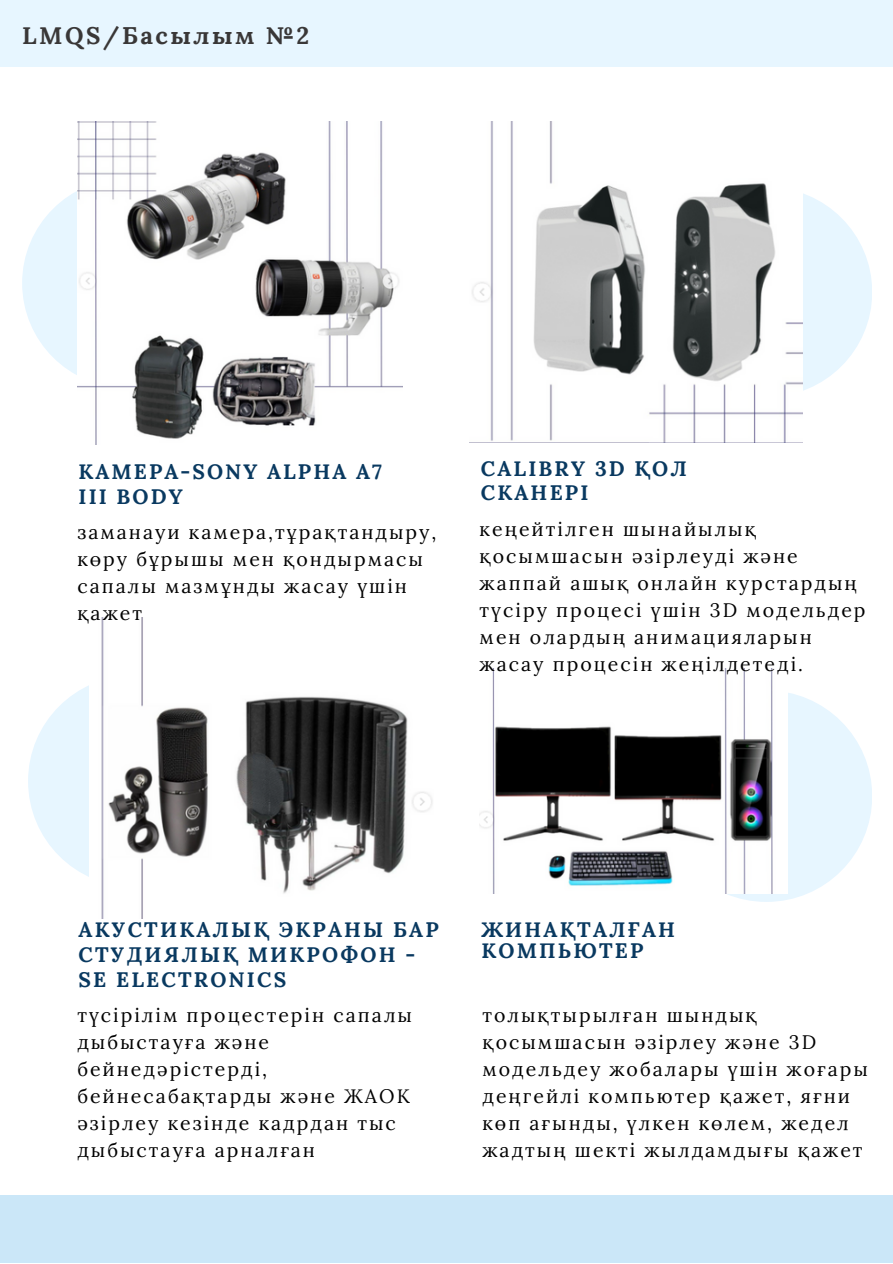
<style>
.page{position:relative;width:893px;height:1264px;background:#fff}
.page>*{position:absolute;margin:0;border:0;box-sizing:border-box;transform-origin:0 0}
.t1{font:700 24px "Lora";letter-spacing:.105em;color:#393737}
.t2{font:700 20.85px/24.8px "Lora";letter-spacing:.105em;color:#093960}
.t3{font:19.5px/27px "Lora";letter-spacing:.105em;color:#000}
</style>
<div class="page">
<div style="left:22px;top:178px;width:210px;height:210px;background:#e7f6ff;border-radius:50%"></div>
<div style="left:0;top:1195px;width:892px;height:67px;background:#cbe7f8"></div>
<div style="left:0;top:0;width:892px;height:67px;background:#e7f6ff"></div>
<div style="left:662px;top:187px;width:210px;height:210px;background:#e7f6ff;border-radius:50%"></div>
<img style="left:472px;top:122px;width:330px;height:320px">
<div style="left:28px;top:675px;width:211px;height:211px;background:#e7f6ff;border-radius:50%"></div>
<div style="left:660px;top:690px;width:212px;height:211px;background:#e7f6ff;border-radius:50%"></div>
<img style="left:77px;top:122px;width:325px;height:322px">
<img style="left:89px;top:617px;width:344px;height:301px">
<img style="left:479px;top:668px;width:308px;height:225px">
<p class="t1" style="left:22px;top:20px;width:288px">LMQS/Басылым №2</p>
<p class="t2" style="left:78px;top:459px;width:305px">КАМЕРА-SONY ALPHA A7<br>III BODY</p>
<p class="t3" style="left:77px;top:518px;width:360px">заманауи камера,тұрақтандыру, көру бұрышы мен қондырмасы сапалы мазмұнды жасау үшін қажет</p>
<p class="t2" style="left:480px;top:455px;width:208px">CALIBRY 3D ҚОЛ<br>СКАНЕРІ</p>
<p class="t3" style="left:479px;top:515px;width:387px">кеңейтілген шынайылық қосымшасын әзірлеуді және жаппай ашық онлайн курстардың түсіру процесі үшін 3D модельдер мен олардың анимацияларын жасау процесін жеңілдетеді.</p>
<p class="t2" style="left:78px;top:917px;width:362px">АКУСТИКАЛЫҚ ЭКРАНЫ БАР<br>СТУДИЯЛЫҚ МИКРОФОН -<br>SE ELECTRONICS</p>
<p class="t3" style="left:77px;top:1001px;width:336px">түсірілім процестерін сапалы дыбыстауға және бейнедәрістерді, бейнесабақтарды және ЖАОК әзірлеу кезінде кадрдан тыс дыбыстауға арналған</p>
<p class="t2" style="left:481px;top:919px;width:195px;line-height:20.2px">ЖИНАҚТАЛҒАН<br>КОМПЬЮТЕР</p>
<p class="t3" style="left:482px;top:1001px;width:387px">толықтырылған шындық қосымшасын әзірлеу және 3D модельдеу жобалары үшін жоғары деңгейлі компьютер қажет, яғни көп ағынды, үлкен көлем, жедел жадтың шекті жылдамдығы қажет</p>
</div>
